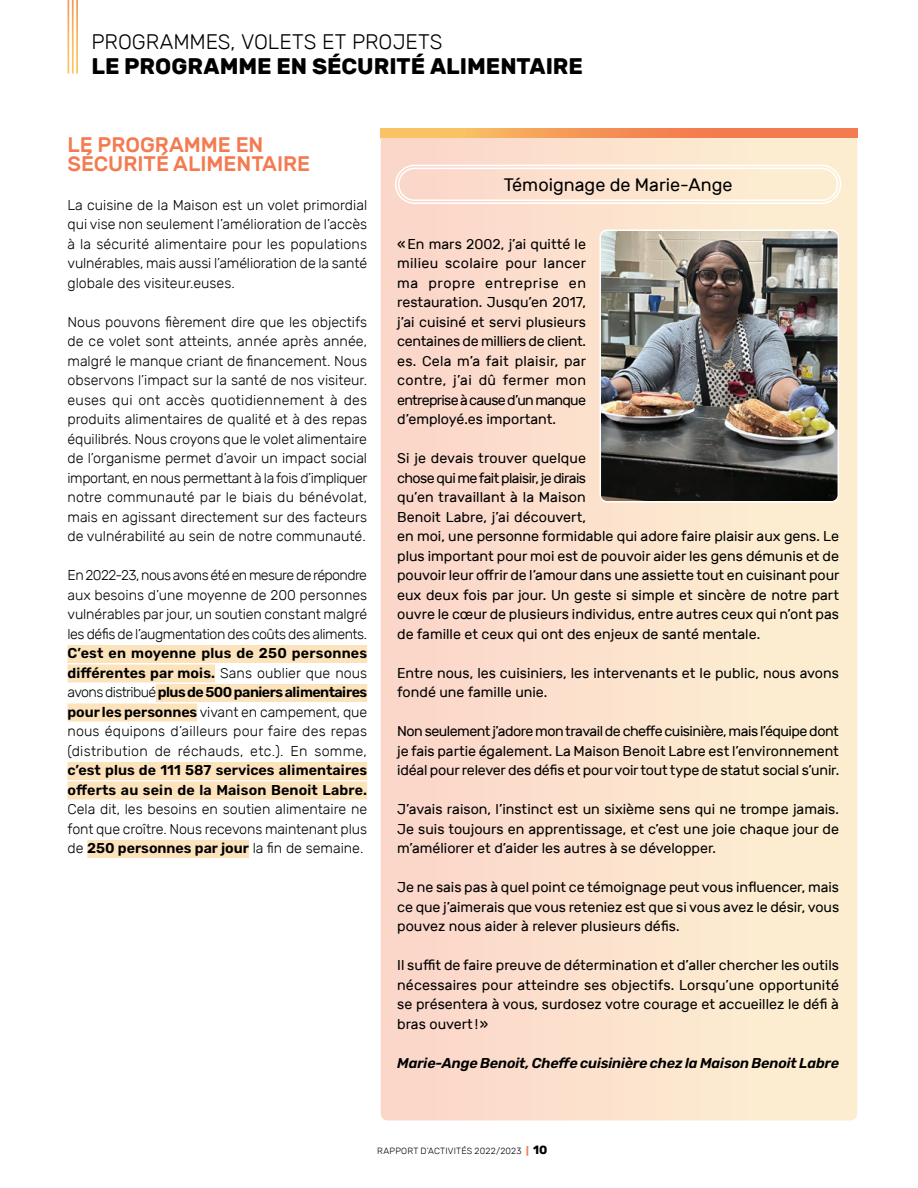
<style>
.page{position:relative;width:918px;height:1188px;background:#fff}
.page>*{position:absolute;margin:0;border:0;box-sizing:border-box;transform-origin:0 0}
.t1{font:700 22.5px "Rubik";color:#000}
.t2{font:500 21px/19.5px "Rubik";color:#f47b50}
.t3{font:300 21px "Rubik";color:#000}
.t4{font:18px "Rubik";color:#000}
.t5{font:14.25px/19.5px "Rubik";color:#000;text-align:justify}
.t6{font:300 14.25px/19.5px "Rubik";letter-spacing:-.005em;color:#000;text-align:justify}
.t7{font:600 14.25px/19.5px "Rubik";letter-spacing:.005em;color:#000}
.t8{font:italic 600 14.25px "Rubik";letter-spacing:-.01em;color:#000}
.t9{font:300 9px "Rubik";letter-spacing:.02em;color:#000}
.s1{font-weight:600}
.s2{font-weight:700;color:#f47b50}
.s3{font-weight:700;font-size:12px}
</style>
<div class="page">
<div style="left:381px;top:128px;width:476px;height:992px;background:#fce1cd;border-radius:7px"></div>
<img style="left:600px;top:230px;width:238px;height:272px">
<div style="left:600px;top:230px;width:239px;height:272px;border:2px solid #fff;border-radius:7px"></div>
<svg style="left:381px;top:128px;width:476px;height:9px;background:#f59657"></svg>
<div style="left:68px;top:645px;width:299px;height:18px;background:#fce3bc"></div>
<div style="left:68px;top:664px;width:147px;height:18px;background:#fce3bc"></div>
<div style="left:156px;top:684px;width:211px;height:18px;background:#fce3bc"></div>
<div style="left:68px;top:704px;width:129px;height:18px;background:#fce3bc"></div>
<div style="left:68px;top:762px;width:299px;height:18px;background:#fce3bc"></div>
<div style="left:68px;top:782px;width:299px;height:18px;background:#fce3bc"></div>
<div style="left:87px;top:840px;width:162px;height:18px;background:#fce3bc"></div>
<div style="left:395px;top:165px;width:446px;height:39px;border:1px solid #fff;border-radius:19px"></div>
<div style="left:398px;top:168px;width:440px;height:33px;border:1px solid #fff;border-radius:16px"></div>
<h2 class="t3" style="left:92px;top:30px;width:353px">PROGRAMMES, VOLETS ET PROJETS</h2>
<h1 class="t1" style="left:91px;top:52px;width:493px">LE PROGRAMME EN SÉCURITÉ ALIMENTAIRE</h1>
<h2 class="t2" style="left:68px;top:135px;width:244px">LE PROGRAMME EN<br>SÉCURITÉ ALIMENTAIRE</h2>
<p class="t6" style="left:68px;top:195px;width:301px">La cuisine de la Maison est un volet primordial qui vise non seulement l’amélioration de l’accès à la sécurité alimentaire pour les populations vulnérables, mais aussi l’amélioration de la santé globale des visiteur.euses.</p>
<p class="t6" style="left:68px;top:312px;width:301px">Nous pouvons fièrement dire que les objectifs de ce volet sont atteints, année après année, malgré le manque criant de financement. Nous observons l’impact sur la santé de nos visiteur. euses qui ont accès quotidiennement à des produits alimentaires de qualité et à des repas équilibrés. Nous croyons que le volet alimentaire de l’organisme permet d’avoir un impact social important, en nous permettant à la fois d’impliquer notre communauté par le biais du bénévolat, mais en agissant directement sur des facteurs de vulnérabilité au sein de notre communauté.</p>
<p class="t6" style="left:68px;top:566px;width:301px">En 2022-23, nous avons été en mesure de répondre aux besoins d’une moyenne de 200 personnes vulnérables par jour, un soutien constant malgré les défis de l’augmentation des coûts des aliments.</p>
<p class="t6" style="left:68px;top:644px;width:301px"><span class="s1">C’est en moyenne plus de 250 personnes différentes par mois.</span> Sans oublier que nous avons distribué <span class="s1">plus de 500paniers alimentaires pour les personnes</span> vivant en campement, que nous équipons d’ailleurs pour faire des repas (distribution de réchauds, etc.). En somme,</p>
<p class="t7" style="left:68px;top:761px;width:301px">c’est plus de 111 587 services alimentaires offerts au sein de la Maison Benoit Labre.</p>
<p class="t6" style="left:68px;top:800px;width:301px">Cela dit, les besoins en soutien alimentaire ne font que croître. Nous recevons maintenant plus de <span class="s1">250 personnes par jour</span> la fin de semaine.</p>
<p class="t4" style="left:504px;top:174px;width:230px">Témoignage de Marie-Ange</p>
<p class="t5" style="left:397px;top:235px;width:191px">«En mars 2002, j’ai quitté le milieu scolaire pour lancer ma propre entreprise en restauration. Jusqu’en 2017, j’ai cuisiné et servi plusieurs centaines de milliers de client. es. Cela m’a fait plaisir, par contre, j’ai dû fermer mon entreprise à cause d’un manque d’employé.es important.</p>
<p class="t5" style="left:397px;top:449px;width:444px;text-align:left">Si je devais trouver quelque<br>chose qui me fait plaisir, je dirais<br>qu’en travaillant à la Maison<br>Benoit Labre, j’ai découvert,<br>en moi, une personne formidable qui adore faire plaisir aux gens. Le plus important pour moi est de pouvoir aider les gens démunis et de pouvoir leur offrir de l’amour dans une assiette tout en cuisinant pour eux deux fois par jour. Un geste si simple et sincère de notre part ouvre le cœur de plusieurs individus, entre autres ceux qui n’ont pas de famille et ceux qui ont des enjeux de santé mentale.</p>
<p class="t5" style="left:397px;top:664px;width:443px">Entre nous, les cuisiniers, les intervenants et le public, nous avons fondé une famille unie.</p>
<p class="t5" style="left:397px;top:722px;width:443px">Non seulement j’adore mon travail de cheffe cuisinière, mais l’équipe dont je fais partie également. La Maison Benoit Labre est l’environnement idéal pour relever des défis et pour voir tout type de statut social s’unir.</p>
<p class="t5" style="left:397px;top:800px;width:443px">J’avais raison, l’instinct est un sixième sens qui ne trompe jamais.<br>Je suis toujours en apprentissage, et c’est une joie chaque jour de m’améliorer et d’aider les autres à se développer.</p>
<p class="t5" style="left:397px;top:878px;width:444px">Je ne sais pas à quel point ce témoignage peut vous influencer, mais ce que j’aimerais que vous reteniez est que si vous avez le désir, vous pouvez nous aider à relever plusieurs défis.</p>
<p class="t5" style="left:397px;top:956px;width:443px">Il suffit de faire preuve de détermination et d’aller chercher les outils nécessaires pour atteindre ses objectifs. Lorsqu’une opportunité se présentera à vous, surdosez votre courage et accueillez le défi à bras ouvert !»</p>
<p class="t8" style="left:397px;top:1055px;width:443px">Marie-Ange Benoit, Cheffe cuisinière chez la Maison Benoit Labre</p>
<p class="t9" style="left:377px;top:1146px;width:172px">RAPPORT D’ACTIVITÉS 2022/2023 <span class="s2">|</span> <span class="s3">10</span></p>
</div>
